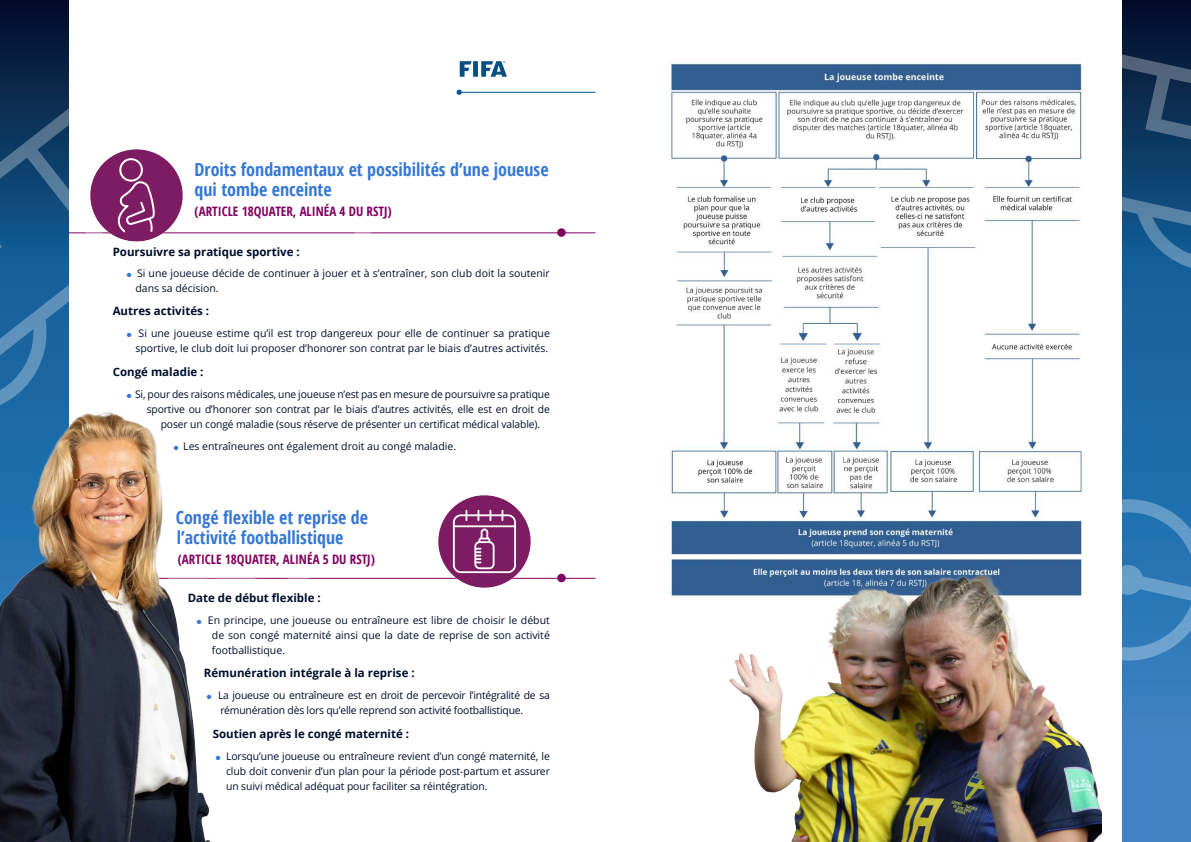
<style>
.page{position:relative;width:1191px;height:842px;background:#fff}
.page>*{position:absolute;margin:0;border:0;box-sizing:border-box;transform-origin:0 0}
.t1{font:700 18px/20px "Open Sans Condensed";color:#3677d6}
.t2{font:700 13px "Open Sans Condensed";color:#800061}
.t3{font:700 11.5px "Open Sans";color:#000f2c}
.t4{font:10.5px/15px "Open Sans";letter-spacing:-.01em;color:#000f2c}
.s1{color:#3677d6}
</style>
<div class="page">
<svg style="left:1101px;top:0;width:90px;height:842px"></svg>
<svg style="left:0;top:12px;width:596px;height:571px"></svg>
<hr style="left:459px;top:92px;width:136px;height:1px;background:#045694">
<svg style="left:456px;top:90px;width:6px;height:5px"></svg>
<img style="left:670px;top:63px;width:412px;height:485px">
<img style="left:670px;top:548px;width:431px;height:294px">
<svg style="left:460px;top:61px;width:11px;height:16px"></svg>
<div style="left:473px;top:61px;width:5px;height:16px;background:#044e80"></div>
<svg style="left:481px;top:61px;width:26px;height:16px"></svg>
<img style="left:86px;top:143px;width:102px;height:99px">
<img style="left:433px;top:490px;width:102px;height:98px">
<img style="left:0;top:384px;width:225px;height:458px">
<h1 class="t1" style="left:194px;top:159px;width:355px">Droits fondamentaux et possibilités d’une joueuse qui tombe enceinte</h1>
<p class="t2" style="left:194px;top:202px;width:199px">(ARTICLE 18QUATER, ALINÉA 4 DU RSTJ)</p>
<p class="t3" style="left:113px;top:244px;width:189px">Poursuivre sa pratique sportive :</p>
<p class="t4" style="left:135px;top:265px;width:416px;text-indent:-9px"><span class="s1">●</span> Si une joueuse décide de continuer à jouer et à s’entraîner, son club doit la soutenir dans sa décision.</p>
<p class="t3" style="left:113px;top:303px;width:98px">Autres activités :</p>
<p class="t4" style="left:127px;top:326px;width:424px;text-align:right"><span class="s1">●</span> Si une joueuse estime qu’il est trop dangereux pour elle de continuer sa pratique sportive, le club doit lui proposer d’honorer son contrat par le biais d’autres activités.</p>
<p class="t3" style="left:113px;top:364px;width:92px">Congé maladie :</p>
<p class="t4" style="left:127px;top:386px;width:424px"><span class="s1">●</span> Si, pour des raisons médicales, une joueuse n’est pas en mesure de poursuivre sa pratique</p>
<p class="t4" style="left:147px;top:401px;width:405px">sportive ou d’honorer son contrat par le biais d’autres activités, elle est en droit de</p>
<p class="t4" style="left:161px;top:416px;width:381px">poser un congé maladie (sous réserve de présenter un certificat médical valable).</p>
<p class="t4" style="left:174px;top:439px;width:284px"><span class="s1">●</span> Les entraîneures ont également droit au congé maladie.</p>
<h1 class="t1" style="left:176px;top:507px;width:194px">Congé flexible et reprise de l’activité footballistique</h1>
<p class="t2" style="left:178px;top:550px;width:199px">(ARTICLE 18QUATER, ALINÉA 5 DU RSTJ)</p>
<p class="t3" style="left:188px;top:589px;width:134px">Date de début flexible :</p>
<p class="t4" style="left:212px;top:612px;width:339px;text-align:justify;text-indent:-15px"><span class="s1">●</span> En principe, une joueuse ou entraîneure est libre de choisir le début de son congé maternité ainsi que la date de reprise de son activité footballistique.</p>
<p class="t3" style="left:204px;top:665px;width:212px">Rémunération intégrale à la reprise :</p>
<p class="t4" style="left:220px;top:688px;width:331px;text-indent:-14px"><span class="s1">●</span> La joueuse ou entraîneure est en droit de percevoir l’intégralité de sa rémunération dès lors qu’elle reprend son activité footballistique.</p>
<p class="t3" style="left:213px;top:726px;width:198px">Soutien après le congé maternité :</p>
<p class="t4" style="left:226px;top:748px;width:325px;text-align:justify;text-indent:-10px"><span class="s1">●</span> Lorsqu’une joueuse ou entraîneure revient d’un congé maternité, le club doit convenir d’un plan pour la période post-partum et assurer un suivi médical adéquat pour faciliter sa réintégration.</p>
</div>
